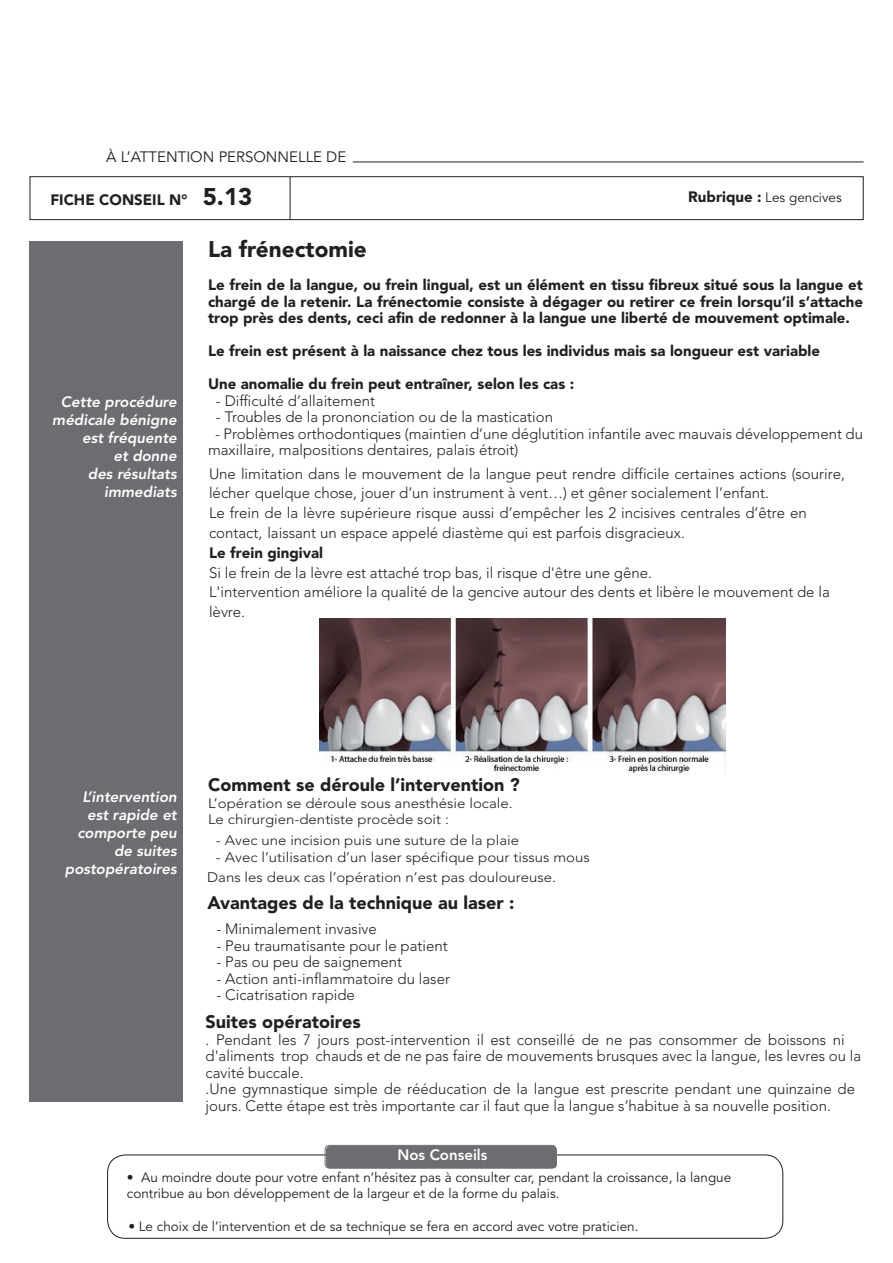
<style>
.page{position:relative;width:893px;height:1263px;background:#fff}
.page>*{position:absolute;margin:0;border:0;box-sizing:border-box;transform-origin:0 0}
.t1{font:900 22.5px "Avenir LT Std";color:#231f20}
.t2{font:900 18px "Avenir LT Std";color:#231f20}
.t3{font:300 15px/16.5px "Avenir LT Std";color:#231f20}
.t4{font:900 15px/16.5px "Avenir LT Std";color:#231f20;text-align:justify}
.t5{font:italic 800 15px/18px "Avenir LT Std";color:#fff;text-align:right}
.t6{font:15px "Avenir LT Std";color:#231f20}
.t7{font:800 15px "Avenir LT Std";color:#fff}
.t8{font:300 13.8px/15.9px "Avenir LT Std";color:#231f20;scale:1.09 1}
.t9{font:13.5px/16.5px "Avenir LT Std";color:#231f20}
.s1{font-size:24px}
.s2{font-weight:900;font-size:15px}
</style>
<div class="page">
<div style="left:29px;top:241px;width:154px;height:860px;background:#6c6d70"></div>
<div style="left:30px;top:176px;width:833px;height:44px;border:1px solid #231f20"></div>
<hr style="left:290px;top:177px;width:1px;height:43px;background:#231f20">
<hr style="left:353px;top:162px;width:511px;height:1px;background:#231f20">
<div style="left:107px;top:1155px;width:676px;height:83px;border:1px solid #231f20;border-radius:18px"></div>
<div style="left:326px;top:1146px;width:231px;height:22px;background:#6c6d70;border-radius:4px"></div>
<div style="left:325px;top:1145px;width:231px;height:23px;border:1px solid #6c6d70;border-radius:4px"></div>
<img style="left:319px;top:619px;width:407px;height:156px">
<p class="t6" style="left:106px;top:148px;width:241px">À L’ATTENTION PERSONNELLE DE</p>
<p class="t4" style="left:50px;top:192px;width:204px">FICHE CONSEIL N° <span class="s1">5.13</span></p>
<p class="t9" style="left:688px;top:190px;width:155px"><span class="s2">Rubrique :</span> Les gencives</p>
<p class="t5" style="left:52px;top:393px;width:126px">Cette procédure médicale bénigne est fréquente<br>et donne<br>des résultats immediats</p>
<h1 class="t1" style="left:208px;top:236px;width:160px">La frénectomie</h1>
<p class="t4" style="left:208px;top:277px;width:656px">Le frein de la langue, ou frein lingual, est un élément en tissu fibreux situé sous la langue et chargé de la retenir. La frénectomie consiste à dégager ou retirer ce frein lorsqu’il s’attache trop près des dents, ceci afin de redonner à la langue une liberté de mouvement optimale.</p>
<p class="t4" style="left:208px;top:343px;width:613px">Le frein est présent à la naissance chez tous les individus mais sa longueur est variable</p>
<p class="t4" style="left:208px;top:376px;width:368px">Une anomalie du frein peut entraîner, selon les cas :</p>
<p class="t3" style="left:216px;top:392px;width:161px">- Difficulté d’allaitement</p>
<p class="t3" style="left:216px;top:409px;width:339px">- Troubles de la prononciation ou de la mastication</p>
<p class="t3" style="left:208px;top:425px;width:656px;text-indent:7px">- Problèmes orthodontiques (maintien d’une déglutition infantile avec mauvais développement du maxillaire, malpositions dentaires, palais étroit)</p>
<p class="t3" style="left:209px;top:463px;width:637px;line-height:19.8px">Une limitation dans le mouvement de la langue peut rendre difficile certaines actions (sourire, lécher quelque chose, jouer d’un instrument à vent…) et gêner socialement l’enfant.<br>Le frein de la lèvre supérieure risque aussi d’empêcher les 2 incisives centrales d’être en contact, laissant un espace appelé diastème qui est parfois disgracieux.</p>
<p class="t4" style="left:209px;top:545px;width:115px">Le frein gingival</p>
<p class="t3" style="left:209px;top:563px;width:622px;line-height:19.8px">Si le frein de la lèvre est attaché trop bas, il risque d'être une gêne.<br>L'intervention améliore la qualité de la gencive autour des dents et libère le mouvement de la lèvre.</p>
<p class="t5" style="left:65px;top:788px;width:113px">L’intervention est rapide et comporte peu de suites postopératoires</p>
<p class="t2" style="left:208px;top:774px;width:313px">Comment se déroule l’intervention ?</p>
<p class="t8" style="left:208px;top:795px;width:281px">L’opération se déroule sous anesthésie locale.<br>Le chirurgien-dentiste procède soit :</p>
<p class="t8" style="left:216px;top:832px;width:280px">- Avec une incision puis une suture de la plaie</p>
<p class="t8" style="left:207px;top:847px;width:353px;line-height:20.4px;text-indent:9px">- Avec l’utilisation d’un laser spécifique pour tissus mous<br>Dans les deux cas l’opération n’est pas douloureuse.</p>
<p class="t2" style="left:208px;top:892px;width:309px">Avantages de la technique au laser :</p>
<p class="t3" style="left:216px;top:921px;width:162px">- Minimalement invasive</p>
<p class="t3" style="left:216px;top:937px;width:233px">- Peu traumatisante pour le patient</p>
<p class="t3" style="left:216px;top:954px;width:187px">- Pas ou peu de saignement</p>
<p class="t3" style="left:216px;top:970px;width:235px">- Action anti-inflammatoire du laser</p>
<p class="t3" style="left:216px;top:987px;width:140px">- Cicatrisation rapide</p>
<p class="t2" style="left:206px;top:1011px;width:157px">Suites opératoires</p>
<p class="t3" style="left:206px;top:1031px;width:657px">. Pendant les 7 jours post-intervention il est conseillé de ne pas consommer de boissons ni d'aliments trop chauds et de ne pas faire de mouvements brusques avec la langue, les levres ou la cavité buccale.<br>.Une gymnastique simple de rééducation de la langue est prescrite pendant une quinzaine de jours. Cette étape est très importante car il faut que la langue s’habitue à sa nouvelle position.</p>
<p class="t7" style="left:397px;top:1146px;width:91px">Nos Conseils</p>
<p class="t9" style="left:127px;top:1169px;width:606px">• Au moindre doute pour votre enfant n’hésitez pas à consulter car, pendant la croissance, la langue contribue au bon développement de la largeur et de la forme du palais.</p>
<p class="t9" style="left:128px;top:1218px;width:512px">• Le choix de l’intervention et de sa technique se fera en accord avec votre praticien.</p>
</div>
